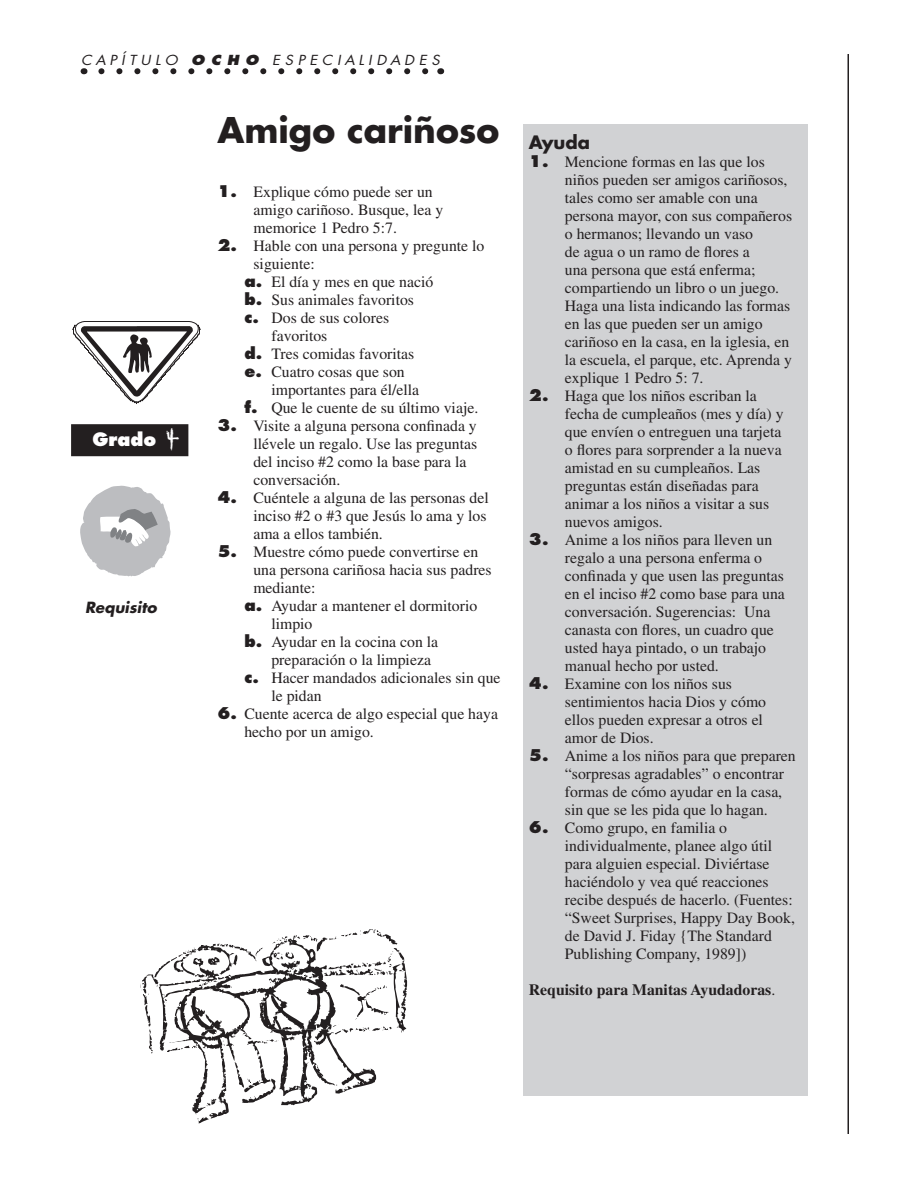
<style>
.page{position:relative;width:918px;height:1188px;background:#fff}
.page>*{position:absolute;margin:0;border:0;box-sizing:border-box;transform-origin:0 0}
.t1{font:700 34.5px "Futura";color:#231f20}
.t2{font:800 18px "Futura";color:#fff}
.t3{font:700 18px "Futura";color:#231f20}
.t4{font:15.75px/18px "Times";color:#231f20}
.t5{font:700 15.75px "Times";color:#231f20}
.t6{font:italic 700 15px "Futura";color:#231f20}
.t7{font:italic 13.5px "Futura";color:#231f20;scale:1.1 1}
.s1{font-weight:800}
.s2{font-family:"Kid TYPE Crayon";font-weight:400;font-size:22.5px}
.s3{font-family:"Futura";font-weight:800}
.s4{font-weight:400}
</style>
<div class="page">
<svg style="left:101px;top:68px;width:328px;height:6px"></svg>
<hr style="left:848px;top:54px;width:1px;height:1080px;background:#231f20">
<div style="left:524px;top:124px;width:284px;height:972px;background:#d1d2d4"></div>
<svg style="left:140px;top:929px;width:258px;height:195px"></svg>
<svg style="left:73px;top:321px;width:127px;height:81px"></svg>
<div style="left:72px;top:425px;width:116px;height:30px;background:#231f20"></div>
<div style="left:71px;top:424px;width:117px;height:32px;border:2px solid #231f20"></div>
<svg style="left:80px;top:486px;width:91px;height:91px"></svg>
<p class="t7" style="left:81px;top:50px;width:328px">C A P Í T U L O <span class="s1">O C H O</span> E S P E C I A L I D A D E S</p>
<p class="t2" style="left:93px;top:428px;width:88px">Grado <span class="s2">4</span></p>
<p class="t6" style="left:85px;top:597px;width:73px">Requisito</p>
<h1 class="t1" style="left:218px;top:106px;width:283px">Amigo cariñoso</h1>
<p class="t4" style="left:254px;top:182px;width:191px;text-indent:-36px"><span class="s3">1.</span> Explique cómo puede ser un amigo cariñoso. Busque, lea y memorice 1 Pedro 5:7.</p>
<p class="t4" style="left:218px;top:236px;width:268px"><span class="s3">2.</span> Hable con una persona y pregunte lo</p>
<p class="t4" style="left:254px;top:254px;width:63px">siguiente:</p>
<p class="t4" style="left:244px;top:272px;width:190px"><span class="s3">a.</span> El día y mes en que nació</p>
<p class="t4" style="left:244px;top:290px;width:171px"><span class="s3">b.</span> Sus animales favoritos</p>
<p class="t4" style="left:244px;top:308px;width:146px"><span class="s3">c.</span> Dos de sus colores</p>
<p class="t4" style="left:271px;top:326px;width:57px">favoritos</p>
<p class="t4" style="left:244px;top:344px;width:171px"><span class="s3">d.</span> Tres comidas favoritas</p>
<p class="t4" style="left:244px;top:362px;width:162px"><span class="s3">e.</span> Cuatro cosas que son</p>
<p class="t4" style="left:271px;top:380px;width:149px">importantes para él/ella</p>
<p class="t4" style="left:244px;top:398px;width:235px"><span class="s3">f.</span> Que le cuente de su último viaje.</p>
<p class="t4" style="left:253px;top:416px;width:225px;text-indent:-36px"><span class="s3">3.</span> Visite a alguna persona confinada y llévele un regalo. Use las preguntas del inciso #2 como la base para la conversación.</p>
<p class="t4" style="left:253px;top:488px;width:237px;text-indent:-36px"><span class="s3">4.</span> Cuéntele a alguna de las personas del inciso #2 o #3 que Jesús lo ama y los ama a ellos también.</p>
<p class="t4" style="left:217px;top:542px;width:262px"><span class="s3">5.</span> Muestre cómo puede convertirse en</p>
<p class="t4" style="left:253px;top:560px;width:240px">una persona cariñosa hacia sus padres</p>
<p class="t4" style="left:253px;top:578px;width:64px">mediante:</p>
<p class="t4" style="left:244px;top:596px;width:234px"><span class="s3">a.</span> Ayudar a mantener el dormitorio</p>
<p class="t4" style="left:271px;top:614px;width:43px">limpio</p>
<p class="t4" style="left:244px;top:633px;width:195px"><span class="s3">b.</span> Ayudar en la cocina con la</p>
<p class="t4" style="left:271px;top:651px;width:161px">preparación o la limpieza</p>
<p class="t4" style="left:244px;top:669px;width:258px"><span class="s3">c.</span> Hacer mandados adicionales sin que</p>
<p class="t4" style="left:271px;top:687px;width:52px">le pidan</p>
<p class="t4" style="left:244px;top:705px;width:255px;text-indent:-27px"><span class="s3">6.</span> Cuente acerca de algo especial que haya hecho por un amigo.</p>
<p class="t3" style="left:529px;top:130px;width:63px">Ayuda</p>
<p class="t4" style="left:565px;top:152px;width:229px;text-indent:-36px"><span class="s3">1.</span> Mencione formas en las que los niños pueden ser amigos cariñosos, tales como ser amable con una persona mayor, con sus compañeros o hermanos; llevando un vaso<br>de agua o un ramo de flores a<br>una persona que está enferma; compartiendo un libro o un juego.<br>Haga una lista indicando las formas en las que pueden ser un amigo cariñoso en la casa, en la iglesia, en la escuela, el parque, etc. Aprenda y explique 1 Pedro 5: 7.</p>
<p class="t4" style="left:565px;top:387px;width:220px;text-indent:-36px"><span class="s3">2.</span> Haga que los niños escriban la fecha de cumpleaños (mes y día) y que envíen o entreguen una tarjeta o flores para sorprender a la nueva amistad en su cumpleaños. Las preguntas están diseñadas para animar a los niños a visitar a sus nuevos amigos.</p>
<p class="t4" style="left:565px;top:531px;width:222px;text-indent:-36px"><span class="s3">3.</span> Anime a los niños para lleven un regalo a una persona enferma o confinada y que usen las preguntas en el inciso #2 como base para una conversación. Sugerencias: Una canasta con flores, un cuadro que usted haya pintado, o un trabajo manual hecho por usted.</p>
<p class="t4" style="left:565px;top:675px;width:203px;text-indent:-36px"><span class="s3">4.</span> Examine con los niños sus sentimientos hacia Dios y cómo ellos pueden expresar a otros el amor de Dios.</p>
<p class="t4" style="left:565px;top:747px;width:232px;text-indent:-36px"><span class="s3">5.</span> Anime a los niños para que preparen “sorpresas agradables” o encontrar formas de cómo ayudar en la casa, sin que se les pida que lo hagan.</p>
<p class="t4" style="left:565px;top:819px;width:232px;text-indent:-36px"><span class="s3">6.</span> Como grupo, en familia o individualmente, planee algo útil para alguien especial. Diviértase haciéndolo y vea qué reacciones recibe después de hacerlo. (Fuentes: “Sweet Surprises, Happy Day Book, de David J. Fiday {The Standard<br>Publishing Company, 1989])</p>
<p class="t5" style="left:529px;top:980px;width:248px">Requisito para Manitas Ayudadoras<span class="s4">.</span></p>
</div>
